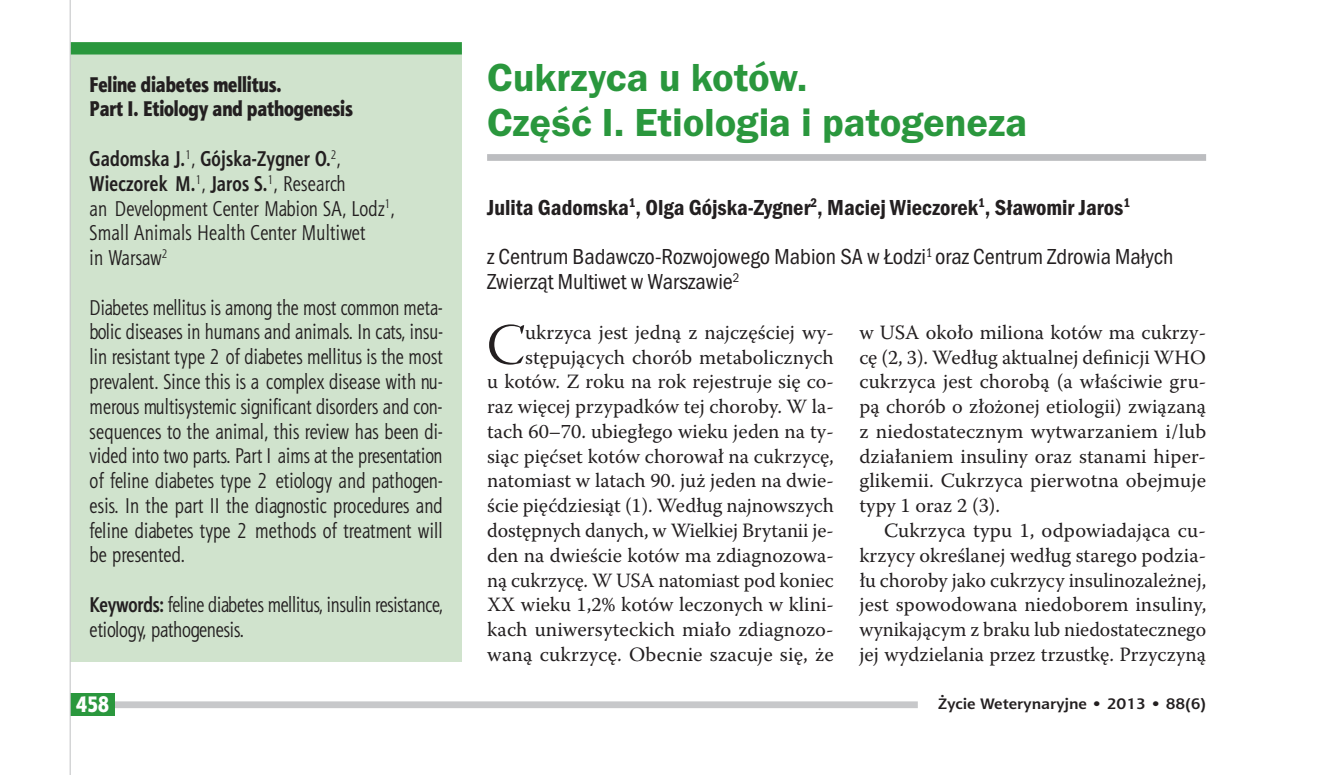
<style>
.page{position:relative;width:1321px;height:775px;background:#fff}
.page>*{position:absolute;margin:0;border:0;box-sizing:border-box;transform-origin:0 0}
.t1{font:57.82px "Warnock Pro Disp";color:#231f20}
.t2{font:600 40.5px/45px "Franklin Gothic Itc TEE Dm";letter-spacing:-.005em;color:#2a973d}
.t3{font:22.5px/24.8px "Franklin Got Itc TOT Boo Con";color:#231f20}
.t4{font:22.5px "Franklin Got Itc TOT Dem Con";color:#231f20}
.t5{font:22.5px "Aerton Cnd EFN Black";color:#fff}
.t6{font:21.38px/24.8px "Aerton Cnd EFN";letter-spacing:.01em;color:#231f20}
.t7{font:21.38px/24.8px "Aerton Cnd EFN Black";color:#231f20}
.t8{font:20.25px/24.8px "Warnock Pro";color:#231f20;text-align:justify}
.t9{font:700 15.3px "Aerton EFN";color:#231f20;scale:1.11 1}
.s1{font-weight:700}
</style>
<div class="page">
<div style="left:487px;top:154px;width:718px;height:7px;background:#bcbdc0"></div>
<div style="left:70px;top:48px;width:392px;height:613px;background:#d0e3cd"></div>
<div style="left:70px;top:42px;width:392px;height:12px;background:#2a973d"></div>
<div style="left:70px;top:701px;width:847px;height:6px;background:#c7c8ca"></div>
<div style="left:70px;top:692px;width:45px;height:23px;background:#2a973d"></div>
<hr style="left:70px;top:0;width:1px;height:774px;background:#c7c8ca">
<p class="t7" style="left:90px;top:72px;width:265px">Feline diabetes mellitus.<br>Part I. Etiology and pathogenesis</p>
<p class="t6" style="left:90px;top:146px;width:306px"><span class="s1">Gadomska J.</span><sup>1</sup>, <span class="s1">Gójska-Zygner O.</span><sup>2</sup>,<br><span class="s1">Wieczorek M.</span><sup>1</sup>, <span class="s1">Jaros S.</span><sup>1</sup>, Research<br>an Development Center Mabion SA, Lodz<sup>1</sup>,<br>Small Animals Health Center Multiwet<br>in Warsaw<sup>2</sup></p>
<p class="t6" style="left:90px;top:295px;width:355px;text-align:justify">Diabetes mellitus is among the most common meta&shy;bolic diseases in humans and animals. In cats, insu&shy;lin resistant type 2 of diabetes mellitus is the most prevalent. Since this is a complex disease with nu&shy;merous multisystemic significant disorders and con&shy;sequences to the animal, this review has been di&shy;vided into two parts. Part I aims at the presentation of feline diabetes type 2 etiology and pathogen&shy;esis. In the part II the diagnostic procedures and feline diabetes type 2 methods of treatment will be presented.</p>
<p class="t6" style="left:90px;top:592px;width:355px"><span class="s1">Keywords:</span> feline diabetes mellitus, insulin resistance, etiology, pathogenesis.</p>
<h2 class="t2" style="left:487px;top:55px;width:542px">Cukrzyca u kotów.<br>Część I. Etiologia i patogeneza</h2>
<p class="t4" style="left:487px;top:194px;width:644px">Julita Gadomska<sup>1</sup>, Olga Gójska-Zygner<sup>2</sup>, Maciej Wieczorek<sup>1</sup>, Sławomir Jaros<sup>1</sup></p>
<p class="t3" style="left:487px;top:245px;width:687px">z Centrum Badawczo-Rozwojowego Mabion SA w Łodzi<sup>1</sup> oraz Centrum Zdrowia Małych<br>Zwierząt Multiwet w Warszawie<sup>2</sup></p>
<p class="t8" style="left:487px;top:319px;width:348px;text-align:right">ukrzyca jest jedną z najczęściej wy&shy;stępujących chorób metabolicznych<br>u kotów. Z roku na rok rejestruje się co&shy;raz więcej przypadków tej choroby. W la&shy;tach 60–70. ubiegłego wieku jeden na ty&shy;siąc pięćset kotów chorował na cukrzycę, natomiast w latach 90. już jeden na dwie&shy;ście pięćdziesiąt (1). Według najnowszych dostępnych danych, w Wielkiej Brytanii je&shy;den na dwieście kotów ma zdiagnozowa&shy;ną cukrzycę. W USA natomiast pod koniec XX wieku 1,2% kotów leczonych w klini&shy;kach uniwersyteckich miało zdiagnozo&shy;waną cukrzycę. Obecnie szacuje się, że</p>
<p class="t8" style="left:859px;top:319px;width:348px">w USA około miliona kotów ma cukrzy&shy;cę (2, 3). Według aktualnej definicji WHO cukrzyca jest chorobą (a właściwie gru&shy;pą chorób o złożonej etiologii) związaną z niedostatecznym wytwarzaniem i/lub działaniem insuliny oraz stanami hiper&shy;glikemii. Cukrzyca pierwotna obejmuje typy 1 oraz 2 (3).</p>
<h1 class="t1" style="left:487px;top:313px;width:39px">C</h1>
<p class="t8" style="left:859px;top:517px;width:348px;text-indent:25px">Cukrzyca typu 1, odpowiadająca cu&shy;krzycy określanej według starego podzia&shy;łu choroby jako cukrzycy insulinozależnej, jest spowodowana niedoborem insuliny, wynikającym z braku lub niedostatecznego jej wydzielania przez trzustkę. Przyczyną</p>
<p class="t5" style="left:76px;top:690px;width:34px">458</p>
<p class="t9" style="left:938px;top:694px;width:243px">Życie Weterynaryjne • 2013 • 88(6)</p>
</div>
